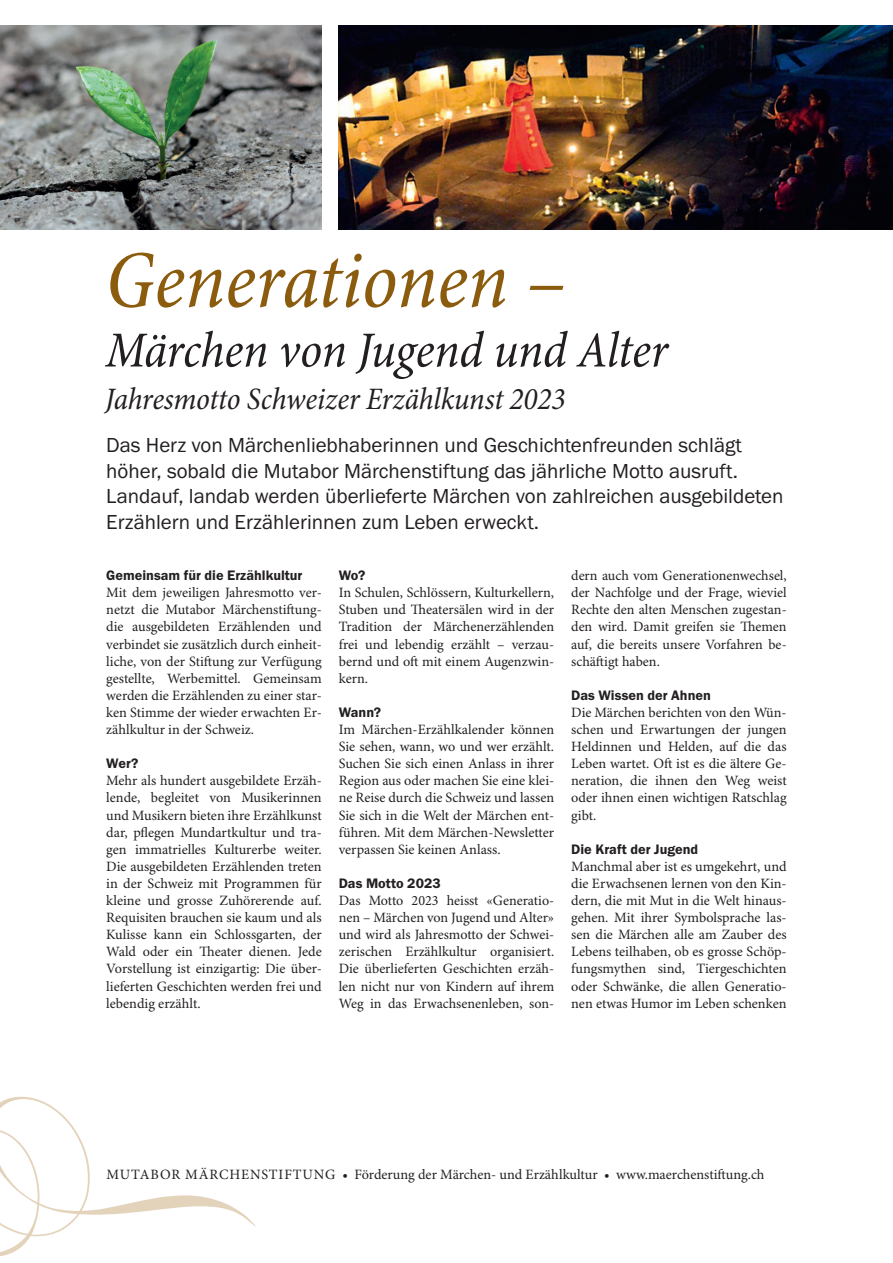
<style>
.page{position:relative;width:893px;height:1263px;background:#fff}
.page>*{position:absolute;margin:0;border:0;box-sizing:border-box;transform-origin:0 0}
.t1{font:italic condensed 82.5px "Minion Pro";letter-spacing:-.005em;color:#8b5c0e}
.t2{font:italic condensed 51px "Minion Pro";letter-spacing:-.01em;color:#231f20}
.t3{font:italic condensed 31.5px "Minion Pro";letter-spacing:-.005em;color:#231f20}
.t4{font:21px/25.7px "Franklin Gothic URW Boo";color:#231f20}
.t5{font:14.25px/17.1px "Minion Pro";color:#231f20;text-align:justify}
.t6{font:14.25px "Franklin Gothic URW Dem";color:#231f20}
</style>
<div class="page">
<svg style="left:0;top:1097px;width:256px;height:159px"></svg>
<img style="left:339px;top:26px;width:554px;height:204px">
<img style="left:0;top:26px;width:322px;height:204px">
<h1 class="t1" style="left:105px;top:225px;width:463px">Generationen –</h1>
<h2 class="t2" style="left:105px;top:316px;width:564px">Märchen von Jugend und Alter</h2>
<h3 class="t3" style="left:105px;top:378px;width:462px">Jahresmotto Schweizer Erzählkunst 2023</h3>
<p class="t4" style="left:106px;top:432px;width:679px">Das Herz von Märchenliebhaberinnen und Geschichtenfreunden schlägt höher, sobald die Mutabor Märchenstiftung das jährliche Motto ausruft.<br>Landauf, landab werden überlieferte Märchen von zahlreichen ausgebildeten Erzählern und Erzählerinnen zum Leben erweckt.</p>
<p class="t6" style="left:106px;top:566px;width:198px">Gemeinsam für die Erzählkultur</p>
<p class="t5" style="left:106px;top:585px;width:217px">Mit dem jeweiligen Jahresmotto ver&shy;netzt die Mutabor Märchenstiftung&shy;die ausgebildeten Erzählenden und verbindet sie zusätzlich durch einheit&shy;liche, von der Stiftung zur Verfügung gestellte, Werbemittel. Gemeinsam werden die Erzählenden zu einer star&shy;ken Stimme der wieder erwachten Er&shy;zählkultur in der Schweiz.</p>
<p class="t6" style="left:106px;top:755px;width:34px">Wer?</p>
<p class="t5" style="left:106px;top:773px;width:217px">Mehr als hundert ausgebildete Erzäh&shy;lende, begleitet von Musikerinnen und Musikern bieten ihre Erzählkunst dar, pflegen Mundartkultur und tra&shy;gen immatrielles Kulturerbe weiter.<br>Die ausgebildeten Erzählenden treten in der Schweiz mit Programmen für kleine und grosse Zuhörerende auf.<br>Requisiten brauchen sie kaum und als Kulisse kann ein Schlossgarten, der Wald oder ein Theater dienen. Jede Vorstellung ist einzigartig: Die über&shy;lieferten Geschichten werden frei und lebendig erzählt.</p>
<p class="t6" style="left:339px;top:566px;width:28px">Wo?</p>
<p class="t5" style="left:339px;top:585px;width:217px">In Schulen, Schlössern, Kulturkellern, Stuben und Theatersälen wird in der Tradition der Märchenerzählenden frei und lebendig erzählt – verzau&shy;bernd und oft mit einem Augenzwin&shy;kern.</p>
<p class="t6" style="left:339px;top:703px;width:44px">Wann?</p>
<p class="t5" style="left:339px;top:721px;width:217px">Im Märchen-Erzählkalender können Sie sehen, wann, wo und wer erzählt.<br>Suchen Sie sich einen Anlass in ihrer Region aus oder machen Sie eine klei&shy;ne Reise durch die Schweiz und lassen Sie sich in die Welt der Märchen ent&shy;führen. Mit dem Märchen-Newsletter verpassen Sie keinen Anlass.</p>
<p class="t6" style="left:339px;top:874px;width:104px">Das Motto 2023</p>
<p class="t5" style="left:339px;top:892px;width:217px">Das Motto 2023 heisst «Generatio&shy;nen – Märchen von Jugend und Alter» und wird als Jahresmotto der Schwei&shy;zerischen Erzählkultur organisiert.<br>Die überlieferten Geschichten erzäh&shy;len nicht nur von Kindern auf ihrem Weg in das Erwachsenenleben, son-</p>
<p class="t5" style="left:571px;top:567px;width:217px">dern auch vom Generationenwechsel, der Nachfolge und der Frage, wieviel Rechte den alten Menschen zugestan&shy;den wird. Damit greifen sie Themen auf, die bereits unsere Vorfahren be&shy;schäftigt haben.</p>
<p class="t6" style="left:571px;top:686px;width:141px">Das Wissen der Ahnen</p>
<p class="t5" style="left:571px;top:704px;width:217px">Die Märchen berichten von den Wün&shy;schen und Erwartungen der jungen Heldinnen und Helden, auf die das Leben wartet. Oft ist es die ältere Ge&shy;neration, die ihnen den Weg weist oder ihnen einen wichtigen Ratschlag gibt.</p>
<p class="t6" style="left:571px;top:840px;width:129px">Die Kraft der Jugend</p>
<p class="t5" style="left:571px;top:858px;width:217px">Manchmal aber ist es umgekehrt, und die Erwachsenen lernen von den Kin&shy;dern, die mit Mut in die Welt hinaus&shy;gehen. Mit ihrer Symbolsprache las&shy;sen die Märchen alle am Zauber des Lebens teilhaben, ob es grosse Schöp&shy;fungsmythen sind, Tiergeschichten oder Schwänke, die allen Generatio&shy;nen etwas Humor im Leben schenken</p>
<p class="t5" style="left:106px;top:1166px;width:660px">MUTABOR MÄRCHENSTIFTUNG • Förderung der Märchen- und Erzählkultur • www.maerchenstiftung.ch</p>
</div>
